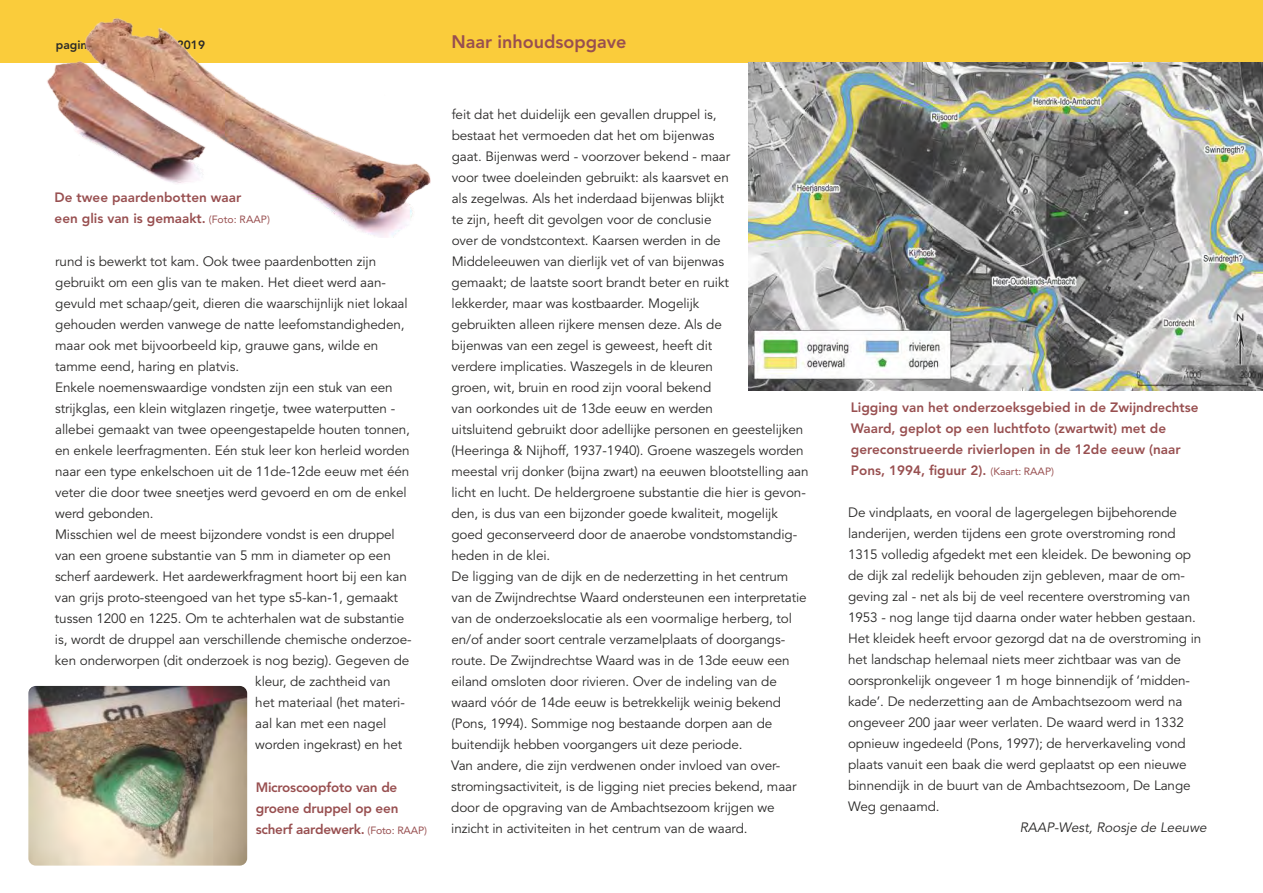
<style>
.page{position:relative;width:1263px;height:893px;background:#fff}
.page>*{position:absolute;margin:0;border:0;box-sizing:border-box;transform-origin:0 0}
.t1{font:800 18px "Avenir LT";color:#984f50}
.t2{font:13.5px/21px "Avenir LT Std";letter-spacing:-.01em;color:#2b2a29}
.t3{font:800 13.5px/21px "Avenir LT Std";color:#984f50}
.t4{font:800 13.5px/21px "Avenir";letter-spacing:-.02em;color:#984f50}
.t5{font:800 13.5px/21px "Avenir";color:#984f50}
.t6{font:italic 13.5px "Avenir LT Std";color:#2b2a29}
.s1{font-weight:400;font-size:10.5px}
.s2{font-family:"Avenir";font-weight:400;font-size:10.5px}
</style>
<div class="page">
<div style="left:0;top:0;width:1263px;height:62px;background:#facc3b"></div>
<img style="left:40px;top:18px;width:392px;height:219px">
<img style="left:748px;top:62px;width:515px;height:328px">
<img style="left:28px;top:686px;width:219px;height:180px;border-radius:7px">
<p class="t5" style="left:55px;top:189px;width:217px">De twee paardenbotten waar<br>een glis van is gemaakt. <span class="s1">(Foto: RAAP)</span></p>
<p class="t2" style="left:55px;top:252px;width:322px">rund is bewerkt tot kam. Ook twee paardenbotten zijn</p>
<p class="t2" style="left:55px;top:273px;width:332px">gebruikt om een glis van te maken. Het dieet werd aan-</p>
<p class="t2" style="left:55px;top:294px;width:354px">gevuld met schaap/geit, dieren die waarschijnlijk niet lokaal</p>
<p class="t2" style="left:55px;top:315px;width:351px">gehouden werden vanwege de natte leefomstandigheden,</p>
<p class="t2" style="left:55px;top:336px;width:325px">maar ook met bijvoorbeeld kip, grauwe gans, wilde en</p>
<p class="t2" style="left:55px;top:357px;width:185px">tamme eend, haring en platvis.</p>
<p class="t2" style="left:55px;top:378px;width:339px">Enkele noemenswaardige vondsten zijn een stuk van een</p>
<p class="t2" style="left:55px;top:399px;width:341px">strijkglas, een klein witglazen ringetje, twee waterputten -</p>
<p class="t2" style="left:55px;top:420px;width:356px">allebei gemaakt van twee opeengestapelde houten tonnen,</p>
<p class="t2" style="left:55px;top:441px;width:356px">en enkele leerfragmenten. Eén stuk leer kon herleid worden</p>
<p class="t2" style="left:55px;top:462px;width:356px">naar een type enkelschoen uit de 11de-12de eeuw met één</p>
<p class="t2" style="left:55px;top:483px;width:353px">veter die door twee sneetjes werd gevoerd en om de enkel</p>
<p class="t2" style="left:55px;top:504px;width:100px">werd gebonden.</p>
<p class="t2" style="left:55px;top:525px;width:341px">Misschien wel de meest bijzondere vondst is een druppel</p>
<p class="t2" style="left:55px;top:546px;width:337px">van een groene substantie van 5 mm in diameter op een</p>
<p class="t2" style="left:55px;top:567px;width:353px">scherf aardewerk. Het aardewerkfragment hoort bij een kan</p>
<p class="t2" style="left:55px;top:588px;width:345px">van grijs proto-steengoed van het type s5-kan-1, gemaakt</p>
<p class="t2" style="left:55px;top:609px;width:351px">tussen 1200 en 1225. Om te achterhalen wat de substantie</p>
<p class="t2" style="left:55px;top:630px;width:358px">is, wordt de druppel aan verschillende chemische onderzoe-</p>
<p class="t2" style="left:55px;top:651px;width:356px">ken onderworpen (dit onderzoek is nog bezig). Gegeven de</p>
<p class="t2" style="left:255px;top:672px;width:137px">kleur, de zachtheid van</p>
<p class="t2" style="left:255px;top:693px;width:151px">het materiaal (het materi-</p>
<p class="t2" style="left:255px;top:714px;width:132px">aal kan met een nagel</p>
<p class="t2" style="left:255px;top:735px;width:148px">worden ingekrast) en het</p>
<p class="t4" style="left:256px;top:778px;width:173px">Microscoopfoto van de groene druppel op een scherf aardewerk. <span class="s1">(Foto: RAAP)</span></p>
<h1 class="t1" style="left:451px;top:35px;width:176px">Naar inhoudsopgave</h1>
<p class="t2" style="left:451px;top:105px;width:359px">feit dat het duidelijk een gevallen druppel is,<br>bestaat het vermoeden dat het om bijenwas<br>gaat. Bijenwas werd - voorzover bekend - maar<br>voor twee doeleinden gebruikt: als kaarsvet en<br>als zegelwas. Als het inderdaad bijenwas blijkt<br>te zijn, heeft dit gevolgen voor de conclusie<br>over de vondstcontext. Kaarsen werden in de Middeleeuwen van dierlijk vet of van bijenwas<br>gemaakt; de laatste soort brandt beter en ruikt<br>lekkerder, maar was kostbaarder. Mogelijk<br>gebruikten alleen rijkere mensen deze. Als de<br>bijenwas van een zegel is geweest, heeft dit<br>verdere implicaties. Waszegels in de kleuren<br>groen, wit, bruin en rood zijn vooral bekend<br>van oorkondes uit de 13de eeuw en werden<br>uitsluitend gebruikt door adellijke personen en geestelijken (Heeringa &amp; Nijhoff, 1937-1940). Groene waszegels worden meestal vrij donker (bijna zwart) na eeuwen blootstelling aan licht en lucht. De heldergroene substantie die hier is gevon&shy;den, is dus van een bijzonder goede kwaliteit, mogelijk goed geconserveerd door de anaerobe vondstomstandig&shy;heden in de klei.<br>De ligging van de dijk en de nederzetting in het centrum van de Zwijndrechtse Waard ondersteunen een interpretatie van de onderzoekslocatie als een voormalige herberg, tol en/of ander soort centrale verzamelplaats of doorgangs&shy;route. De Zwijndrechtse Waard was in de 13de eeuw een eiland omsloten door rivieren. Over de indeling van de waard vóór de 14de eeuw is betrekkelijk weinig bekend (Pons, 1994). Sommige nog bestaande dorpen aan de buitendijk hebben voorgangers uit deze periode.<br>Van andere, die zijn verdwenen onder invloed van over&shy;stromingsactiviteit, is de ligging niet precies bekend, maar door de opgraving van de Ambachtsezoom krijgen we inzicht in activiteiten in het centrum van de waard.</p>
<p class="t3" style="left:851px;top:398px;width:349px">Ligging van het onderzoeksgebied in de Zwijndrechtse Waard, geplot op een luchtfoto (zwartwit) met de gereconstrueerde rivierlopen in de 12de eeuw (naar Pons, 1994, figuur 2). <span class="s2">(Kaart: RAAP)</span></p>
<p class="t2" style="left:848px;top:503px;width:355px">De vindplaats, en vooral de lagergelegen bijbehorende landerijen, werden tijdens een grote overstroming rond 1315 volledig afgedekt met een kleidek. De bewoning op de dijk zal redelijk behouden zijn gebleven, maar de om&shy;geving zal - net als bij de veel recentere overstroming van 1953 - nog lange tijd daarna onder water hebben gestaan.<br>Het kleidek heeft ervoor gezorgd dat na de overstroming in het landschap helemaal niets meer zichtbaar was van de oorspronkelijk ongeveer 1 m hoge binnendijk of ‘midden&shy;kade’. De nederzetting aan de Ambachtsezoom werd na ongeveer 200 jaar weer verlaten. De waard werd in 1332 opnieuw ingedeeld (Pons, 1997); de herverkaveling vond plaats vanuit een baak die werd geplaatst op een nieuwe binnendijk in de buurt van de Ambachtsezoom, De Lange Weg genaamd.</p>
<p class="t6" style="left:1020px;top:822px;width:188px">RAAP-West, Roosje de Leeuwe</p>
</div>
